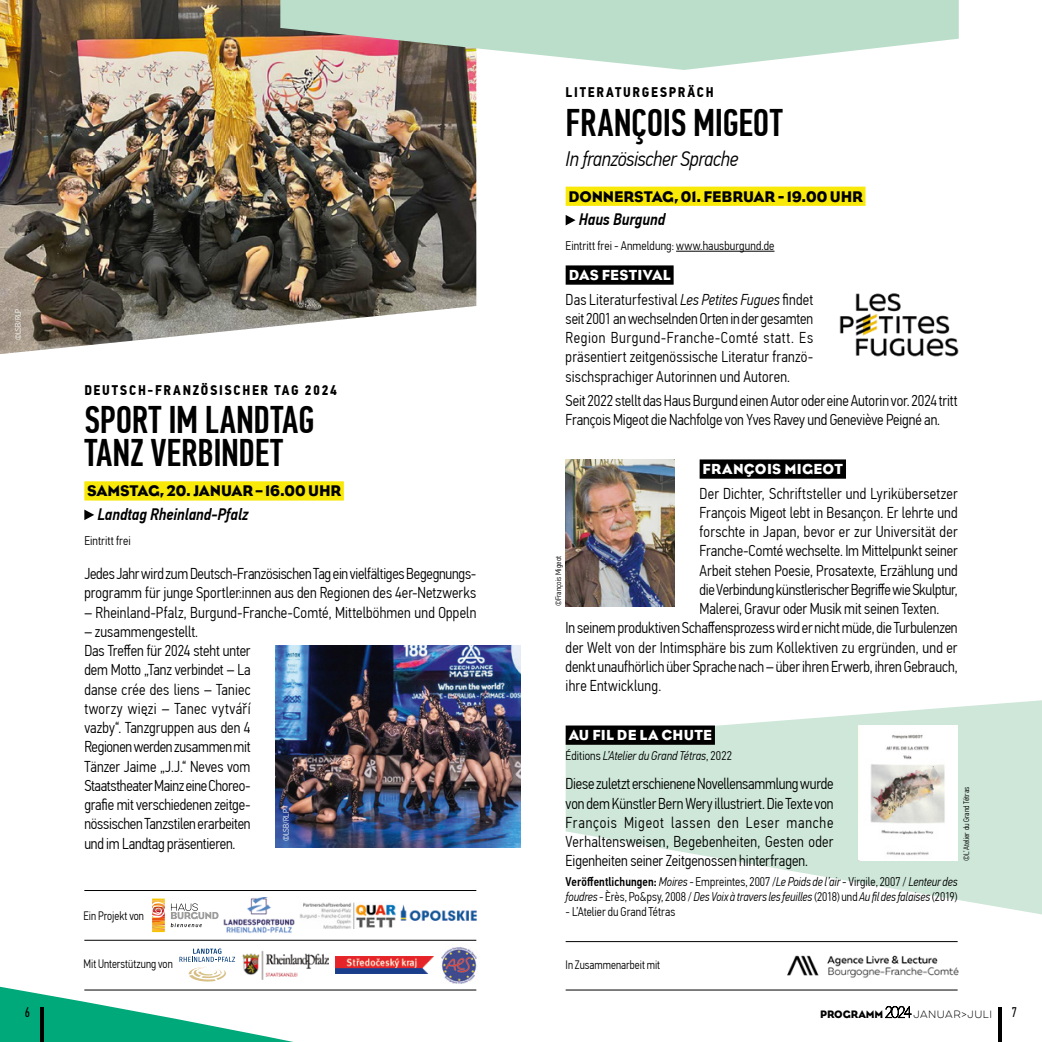
<style>
.page{position:relative;width:1042px;height:1042px;background:#fff}
.page>*{position:absolute;margin:0;border:0;box-sizing:border-box;transform-origin:0 0}
.t1{font:500 38.5px/33.2px "PF Din Text Comp Pro";letter-spacing:-.005em;color:#000}
.t2{font:italic 300 21px "PF Din Text Cond Pro";letter-spacing:-.015em;color:#000}
.t3{font:italic 500 16.62px "PF Din Text Cond Pro";color:#000}
.t4{font:300 15.75px/19.2px "PF Din Text Cond Pro";color:#000}
.t5{font:15.75px "Eagle";letter-spacing:-.01em;color:#000}
.t6{font:300 15.75px "PF Din Text Cond Pro";letter-spacing:-.02em;color:#000}
.t7{font:14.88px "Eagle";letter-spacing:.02em;color:#fff}
.t8{font:700 14px "PF Din Text Cond Pro";letter-spacing:.12em;color:#000}
.t9{font:14px "PF Din Text Comp Pro";color:#000}
.t10{font:italic 300 12.6px/14.9px "PF Din Text Cond Pro";letter-spacing:-.005em;color:#000}
.t11{font:300 12.6px "PF Din Text Cond Pro";letter-spacing:.005em;color:#000}
.t12{font:300 12.25px "PF Din Text Cond Pro";color:#000;scale:.96 1}
.t13{font:100 9.45px "Eveleth Clean";letter-spacing:.055em;color:#000}
.t14{font:300 8.05px "PF Din Text Cond Pro";color:#000}
.t15{font:300 8.05px "PF Din Text Cond Pro";color:#fff}
.s1{font-style:italic}
.s2{font-style:normal}
.s3{font-weight:500;font-style:normal}
.s4{font-family:"Eagle";font-weight:400;font-size:11.03px}
.s5{font-family:"Lato";font-size:15.75px}
</style>
<div class="page">
<img style="left:0;top:0;width:476px;height:354px">
<hr style="left:998px;top:1008px;width:4px;height:34px;background:#000">
<div style="left:84px;top:481px;width:260px;height:19px;background:#f8e909"></div>
<svg style="left:84px;top:509px;width:10px;height:11px"></svg>
<svg style="left:280px;top:0;width:679px;height:70px;background:#c3d6c7"></svg>
<svg style="left:566px;top:700px;width:476px;height:215px;fill:#cee7d9"></svg>
<hr style="left:84px;top:890px;width:392px;height:1px;background:#000">
<hr style="left:84px;top:940px;width:392px;height:1px;background:#000">
<hr style="left:84px;top:989px;width:392px;height:1px;background:#000">
<img style="left:336px;top:956px;width:98px;height:17px">
<img style="left:300px;top:902px;width:95px;height:27px">
<img style="left:223px;top:897px;width:72px;height:36px">
<svg style="left:152px;top:898px;width:67px;height:34px"></svg>
<img style="left:400px;top:904px;width:77px;height:17px">
<svg style="left:0;top:948px;width:313px;height:94px"></svg>
<img style="left:440px;top:947px;width:37px;height:37px">
<img style="left:243px;top:951px;width:85px;height:28px">
<img style="left:275px;top:645px;width:246px;height:203px">
<hr style="left:566px;top:941px;width:391px;height:1px;background:#000">
<hr style="left:566px;top:989px;width:391px;height:1px;background:#000">
<img style="left:827px;top:955px;width:132px;height:23px">
<img style="left:787px;top:955px;width:32px;height:21px">
<div style="left:566px;top:187px;width:299px;height:19px;background:#f8e909"></div>
<hr style="left:676px;top:251px;width:98px;height:1px;background:#000">
<div style="left:566px;top:265px;width:107px;height:20px;background:#000"></div>
<div style="left:699px;top:459px;width:147px;height:20px;background:#000"></div>
<div style="left:566px;top:725px;width:149px;height:20px;background:#000"></div>
<svg style="left:566px;top:215px;width:9px;height:10px"></svg>
<img style="left:839px;top:293px;width:120px;height:64px">
<img style="left:566px;top:459px;width:109px;height:148px">
<img style="left:858px;top:725px;width:99px;height:136px">
<p class="t15" style="left:14px;top:340px;width:33px;rotate:-90deg">©LSB/RLP</p>
<p class="t8" style="left:566px;top:84px;width:150px">LITERATURGESPRÄCH</p>
<h1 class="t1" style="left:566px;top:106px;width:219px">FRANÇOIS MIGEOT</h1>
<h2 class="t2" style="left:566px;top:147px;width:174px">In französischer Sprache</h2>
<p class="t5" style="left:568px;top:186px;width:296px">DONNERSTAG, 01. FEBRUAR - 19.00 UHR</p>
<p class="t3" style="left:579px;top:210px;width:88px">Haus Burgund</p>
<p class="t11" style="left:566px;top:239px;width:210px">Eintritt frei - Anmeldung: www.hausburgund.de</p>
<p class="t7" style="left:569px;top:266px;width:103px">DAS FESTIVAL</p>
<p class="t4" style="left:566px;top:289px;width:249px;text-align:justify">Das Literaturfestival <span class="s1">Les Petites Fugues</span> findet seit 2001 an wechselnden Orten in der gesamten Region Burgund-Franche-Comté statt. Es präsentiert zeitgenössische Literatur franzö&shy;sischsprachiger Autorinnen und Autoren.</p>
<p class="t4" style="left:566px;top:391px;width:393px">Seit 2022 stellt das Haus Burgund einen Autor oder eine Autorin vor. 2024 tritt<br>François Migeot die Nachfolge von Yves Ravey und Geneviève Peigné an.</p>
<p class="t7" style="left:702px;top:460px;width:142px">FRANÇOIS MIGEOT</p>
<p class="t4" style="left:699px;top:483px;width:259px">Der Dichter, Schriftsteller und Lyrikübersetzer</p>
<p class="t4" style="left:699px;top:503px;width:259px">François Migeot lebt in Besançon. Er lehrte und</p>
<p class="t4" style="left:699px;top:522px;width:259px">forschte in Japan, bevor er zur Universität der</p>
<p class="t4" style="left:699px;top:541px;width:259px">Franche-Comté wechselte. Im Mittelpunkt seiner</p>
<p class="t4" style="left:699px;top:560px;width:259px">Arbeit stehen Poesie, Prosatexte, Erzählung und</p>
<p class="t6" style="left:699px;top:580px;width:259px">die Verbindung künstlerischer Begriffe wie Skulptur,</p>
<p class="t4" style="left:699px;top:599px;width:241px">Malerei, Gravur oder Musik mit seinen Texten.</p>
<p class="t4" style="left:566px;top:618px;width:393px">In seinem produktiven Schaffensprozess wird er nicht müde, die Turbulenzen</p>
<p class="t4" style="left:566px;top:637px;width:393px">der Welt von der Intimsphäre bis zum Kollektiven zu ergründen, und er</p>
<p class="t4" style="left:566px;top:657px;width:393px">denkt unaufhörlich über Sprache nach – über ihren Erwerb, ihren Gebrauch,</p>
<p class="t4" style="left:566px;top:676px;width:97px">ihre Entwicklung.</p>
<p class="t7" style="left:569px;top:726px;width:145px">AU FIL DE LA CHUTE</p>
<p class="t10" style="left:566px;top:748px;width:168px"><span class="s2">Éditions</span> L’Atelier du Grand Tétras<span class="s2">, 2022</span></p>
<p class="t4" style="left:566px;top:774px;width:269px;text-align:justify">Diese zuletzt erschienene Novellensammlung wurde von dem Künstler Bern Wery illustriert. Die Texte von François Migeot lassen den Leser manche Verhaltensweisen, Begebenheiten, Gesten oder Eigenheiten seiner Zeitgenossen hinterfragen.</p>
<p class="t10" style="left:566px;top:874px;width:393px"><span class="s3">Veröffentlichungen:</span> Moires<span class="s2">- Empreintes, 2007 /</span>Le Poids de l’air<span class="s2">- Virgile, 2007 /</span> Lenteur des foudres<span class="s2">- Èrès, Po&amp;psy, 2008 /</span> Des Voix à travers les feuilles<span class="s2">(2018) und</span> Au fil des falaises<span class="s2">(2019)</span></p>
<p class="t11" style="left:566px;top:904px;width:111px">- L’Atelier du Grand Tétras</p>
<p class="t8" style="left:84px;top:381px;width:254px">DEUTSCH-FRANZÖSISCHER TAG 2024</p>
<h1 class="t1" style="left:84px;top:403px;width:232px">SPORT IM LANDTAG<br>TANZ VERBINDET</h1>
<p class="t5" style="left:87px;top:481px;width:256px">SAMSTAG, 20. JANUAR – 16.00 UHR</p>
<p class="t3" style="left:97px;top:504px;width:153px">Landtag Rheinland-Pfalz</p>
<p class="t11" style="left:84px;top:533px;width:48px">Eintritt frei</p>
<p class="t4" style="left:84px;top:564px;width:393px">Jedes Jahr wird zum Deutsch-Französischen Tag ein vielfältiges Begegnungs&shy;programm für junge Sportler:innen aus den Regionen des 4er-Netzwerks</p>
<p class="t4" style="left:84px;top:602px;width:393px">– Rheinland-Pfalz, Burgund-Franche-Comté, Mittelböhmen und Oppeln</p>
<p class="t4" style="left:84px;top:622px;width:168px">– zusammengestellt.<br>Das Treffen für 2024 steht unter dem Motto „Tanz verbindet – La danse crée des liens – Taniec tworzy więzi – Tanec vytváří vazby“. Tanzgruppen aus den 4<br>Regionen werden zusammen mit<br>Tänzer Jaime „J.J.“ Neves vom<br>Staatstheater Mainz eine Choreo&shy;grafie mit verschiedenen zeitge&shy;nössischen Tanzstilen erarbeiten und im Landtag präsentieren.</p>
<p class="t14" style="left:554px;top:606px;width:52px;rotate:-90deg">©François Migeot</p>
<p class="t14" style="left:962px;top:861px;width:75px;rotate:-90deg">©L’Atelier du Grand Tétras</p>
<p class="t15" style="left:282px;top:841px;width:33px;rotate:-90deg">©LSB/RLP</p>
<p class="t12" style="left:84px;top:908px;width:64px">Ein Projekt von</p>
<p class="t12" style="left:84px;top:957px;width:94px">Mit Unterstützung von</p>
<p class="t12" style="left:566px;top:958px;width:100px">In Zusammenarbeit mit</p>
<p class="t13" style="left:820px;top:1007px;width:173px"><span class="s4">PROGRAMM</span><span class="s5">2024</span> JANUAR&gt;JULI</p>
<p class="t9" style="left:25px;top:1004px;width:7px">6</p>
<p class="t9" style="left:1012px;top:1004px;width:7px">7</p>
</div>
